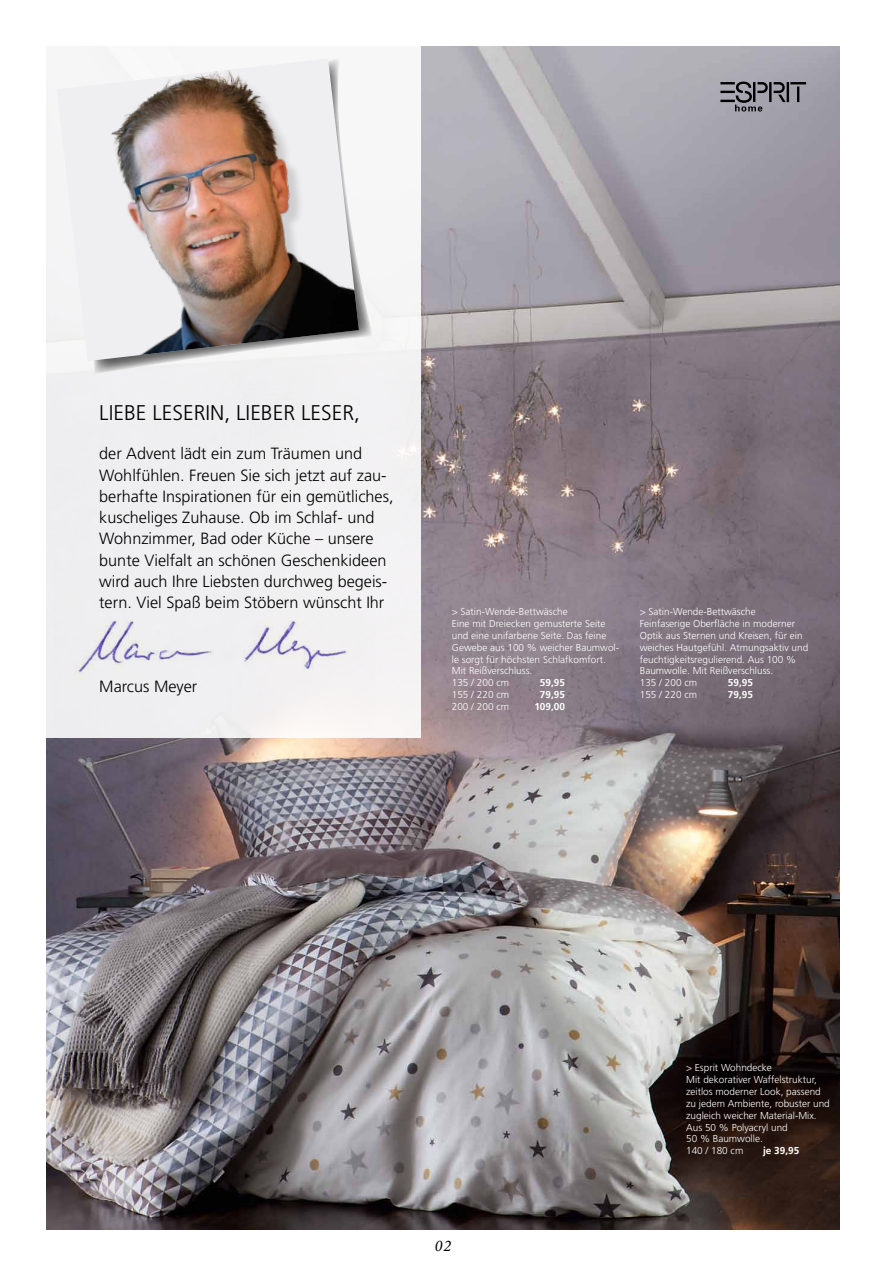
<style>
.page{position:relative;width:886px;height:1276px;background:#fff}
.page>*{position:absolute;margin:0;border:0;box-sizing:border-box;transform-origin:0 0}
.t1{font:300 21.25px "Frutiger";color:#000}
.t2{font:300 16.25px/21.2px "Frutiger";color:#000}
.t3{font:italic 16.25px "Minion Pro";color:#000}
.t4{font:300 10px/11.9px "Frutiger";color:#fff}
.t5{font:700 10px "Frutiger";color:#fff}
</style>
<div class="page">
<img style="left:46px;top:46px;width:794px;height:1184px">
<div style="left:31px;top:30px;width:390px;height:707px;background:linear-gradient(to right,#f1f1f3,#f3f2f4)"></div>
<svg style="left:89px;top:57px;width:284px;height:317px;fill:#f3f2f3"></svg>
<img style="left:57px;top:58px;width:302px;height:303px">
<svg style="left:720px;top:82px;width:86px;height:30px"></svg>
<img style="left:55px;top:561px;width:320px;height:176px">
<h1 class="t1" style="left:99px;top:400px;width:20px">Liebe</h1>
<h1 class="t1" style="left:152px;top:400px;width:20px">Leseri</h1>
<h1 class="t1" style="left:210px;top:400px;width:37px">n, lieber</h1>
<h1 class="t1" style="left:301px;top:400px;width:21px">Leser</h1>
<h1 class="t1" style="left:354px;top:400px;width:7px">,</h1>
<p class="t2" style="left:99px;top:443px;width:296px">der Advent lädt ein zum Träumen und Wohlfühlen. Freuen Sie sich jetzt auf zau&shy;berhafte Inspirationen für ein gemütliches, kuscheliges Zuhause. Ob im Schlaf- und Wohnzimmer, Bad oder Küche – unsere bunte Vielfalt an schönen Geschenkideen wird auch Ihre Liebsten durchweg begeis&shy;tern. Viel Spaß beim Stöbern wünscht Ihr</p>
<h2 class="t2" style="left:99px;top:676px;width:100px">Marcus Meyer</h2>
<p class="t4" style="left:452px;top:605px;width:169px">&gt; Satin-Wende-Bettwäsche<br>Eine mit Dreiecken gemusterte Seite und eine unifarbene Seite. Das feine<br>Gewebe aus 100 % weicher Baumwol&shy;le sorgt für höchsten Schlafkomfort.<br>Mit Reißverschluss.<br>135 / 200 cm</p>
<p class="t5" style="left:540px;top:677px;width:27px">59,95</p>
<p class="t4" style="left:640px;top:605px;width:170px">&gt; Satin-Wende-Bettwäsche<br>Feinfaserige Oberfläche in moderner<br>Optik aus Sternen und Kreisen, für ein weiches Hautgefühl. Atmungsaktiv und feuchtigkeitsregulierend. Aus 100 %<br>Baumwolle. Mit Reißverschluss.<br>135 / 200 cm</p>
<p class="t5" style="left:728px;top:677px;width:27px">59,95</p>
<p class="t4" style="left:452px;top:689px;width:59px">155 / 220 cm</p>
<p class="t5" style="left:540px;top:689px;width:27px">79,95</p>
<p class="t4" style="left:452px;top:700px;width:59px">200 / 200 cm</p>
<p class="t5" style="left:534px;top:700px;width:32px">109,00</p>
<p class="t4" style="left:640px;top:689px;width:59px">155 / 220 cm</p>
<p class="t5" style="left:728px;top:689px;width:27px">79,95</p>
<h2 class="t3" style="left:435px;top:1235px;width:18px">02</h2>
<p class="t4" style="left:686px;top:1061px;width:145px">&gt; Esprit Wohndecke<br>Mit dekorativer Waffelstruktur, zeitlos moderner Look, passend zu jedem Ambiente, robuster und zugleich weicher Material-Mix.<br>Aus 50 % Polyacryl und<br>50 % Baumwolle.<br>140 / 180 cm</p>
<p class="t5" style="left:763px;top:1145px;width:38px">je 39,95</p>
</div>
